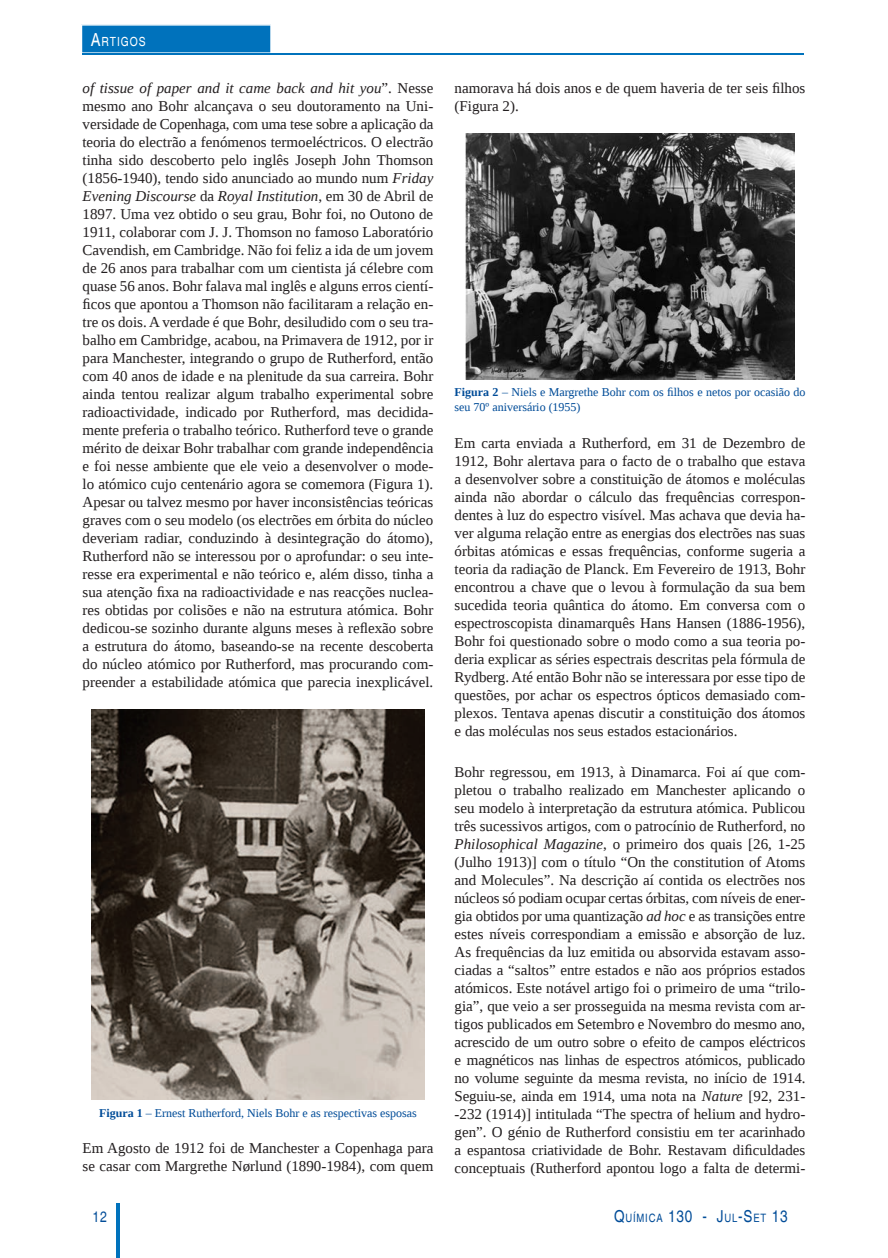
<style>
.page{position:relative;width:888px;height:1258px;background:#fff}
.page>*{position:absolute;margin:0;border:0;box-sizing:border-box;transform-origin:0 0}
.t1{font:condensed 16.5px "Helvetica";color:#014c98}
.t2{font:15px/18px "Liberation Serif";color:#231f20;text-align:justify}
.t3{font:condensed 15px "Helvetica";color:#014c98}
.t4{font:condensed 12.6px "Helvetica";letter-spacing:.07em;color:#fff}
.t5{font:12px/15px "Liberation Serif";color:#014c98}
.s1{font-size:18px}
.s2{font-style:italic}
.s3{font-weight:700}
.s4{font-size:11.55px}
</style>
<div class="page">
<hr style="left:116px;top:1203px;width:3px;height:55px;background:#0072bc">
<svg style="left:81px;top:24px;width:190px;height:30px;background:#157dc1"></svg>
<hr style="left:83px;top:53px;width:721px;height:2px;background:#0072bc">
<img style="left:91px;top:709px;width:334px;height:391px">
<img style="left:466px;top:134px;width:328px;height:245px">
<p class="t4" style="left:91px;top:34px;width:56px"><span class="s1">A</span>RTIGOS</p>
<p class="t2" style="left:83px;top:79px;width:352px"><span class="s2">of tissue of paper and it came back and hit you</span>”. Nesse mesmo ano Bohr alcançava o seu doutoramento na Uni&shy;versidade de Copenhaga, com uma tese sobre a aplicação da teoria do electrão a fenómenos termoeléctricos. O electrão tinha sido descoberto pelo inglês Joseph John Thomson (1856-1940), tendo sido anunciado ao mundo num <span class="s2">Friday Evening Discourse</span> da <span class="s2">Royal Institution</span>, em 30 de Abril de 1897. Uma vez obtido o seu grau, Bohr foi, no Outono de 1911, colaborar com J. J. Thomson no famoso Laboratório Cavendish, em Cambridge. Não foi feliz a ida de um jovem de 26 anos para trabalhar com um cientista já célebre com quase 56 anos. Bohr falava mal inglês e alguns erros cientí&shy;ficos que apontou a Thomson não facilitaram a relação en&shy;tre os dois. A verdade é que Bohr, desiludido com o seu tra&shy;balho em Cambridge, acabou, na Primavera de 1912, por ir para Manchester, integrando o grupo de Rutherford, então com 40 anos de idade e na plenitude da sua carreira. Bohr ainda tentou realizar algum trabalho experimental sobre radioactividade, indicado por Rutherford, mas decidida&shy;mente preferia o trabalho teórico. Rutherford teve o grande mérito de deixar Bohr trabalhar com grande independência e foi nesse ambiente que ele veio a desenvolver o mode&shy;lo atómico cujo centenário agora se comemora (Figura 1).<br>Apesar ou talvez mesmo por haver inconsistências teóricas graves com o seu modelo (os electrões em órbita do núcleo deveriam radiar, conduzindo à desintegração do átomo), Rutherford não se interessou por o aprofundar: o seu inte&shy;resse era experimental e não teórico e, além disso, tinha a sua atenção fixa na radioactividade e nas reacções nuclea&shy;res obtidas por colisões e não na estrutura atómica. Bohr dedicou-se sozinho durante alguns meses à reflexão sobre a estrutura do átomo, baseando-se na recente descoberta do núcleo atómico por Rutherford, mas procurando com&shy;preender a estabilidade atómica que parecia inexplicável.</p>
<p class="t5" style="left:99px;top:1105px;width:319px"><span class="s3">Figura 1</span> – Ernest Rutherford, Niels Bohr e as respectivas esposas</p>
<p class="t2" style="left:83px;top:1139px;width:352px">Em Agosto de 1912 foi de Manchester a Copenhaga para se casar com Margrethe Nørlund (1890-1984), com quem</p>
<p class="t2" style="left:455px;top:79px;width:352px">namorava há dois anos e de quem haveria de ter seis filhos (Figura 2).</p>
<p class="t5" style="left:455px;top:384px;width:352px"><span class="s3">Figura 2</span> – Niels e Margrethe Bohr com os filhos e netos por ocasião do seu 70º aniversário (1955)</p>
<p class="t2" style="left:455px;top:434px;width:352px">Em carta enviada a Rutherford, em 31 de Dezembro de 1912, Bohr alertava para o facto de o trabalho que estava a desenvolver sobre a constituição de átomos e moléculas ainda não abordar o cálculo das frequências correspon&shy;dentes à luz do espectro visível. Mas achava que devia ha&shy;ver alguma relação entre as energias dos electrões nas suas órbitas atómicas e essas frequências, conforme sugeria a teoria da radiação de Planck. Em Fevereiro de 1913, Bohr encontrou a chave que o levou à formulação da sua bem sucedida teoria quântica do átomo. Em conversa com o espectroscopista dinamarquês Hans Hansen (1886-1956), Bohr foi questionado sobre o modo como a sua teoria po&shy;deria explicar as séries espectrais descritas pela fórmula de Rydberg. Até então Bohr não se interessara por esse tipo de questões, por achar os espectros ópticos demasiado com&shy;plexos. Tentava apenas discutir a constituição dos átomos e das moléculas nos seus estados estacionários.</p>
<p class="t2" style="left:455px;top:762px;width:352px">Bohr regressou, em 1913, à Dinamarca. Foi aí que com&shy;pletou o trabalho realizado em Manchester aplicando o seu modelo à interpretação da estrutura atómica. Publicou três sucessivos artigos, com o patrocínio de Rutherford, no <span class="s2">Philosophical Magazine</span>, o primeiro dos quais [26, 1-25 (Julho 1913)] com o título “On the constitution of Atoms and Molecules”. Na descrição aí contida os electrões nos núcleos só podiam ocupar certas órbitas, com níveis de ener&shy;gia obtidos por uma quantização <span class="s2">ad hoc</span> e as transições entre estes níveis correspondiam a emissão e absorção de luz.<br>As frequências da luz emitida ou absorvida estavam asso&shy;ciadas a “saltos” entre estados e não aos próprios estados atómicos. Este notável artigo foi o primeiro de uma “trilo&shy;gia”, que veio a ser prosseguida na mesma revista com ar&shy;tigos publicados em Setembro e Novembro do mesmo ano, acrescido de um outro sobre o efeito de campos eléctricos e magnéticos nas linhas de espectros atómicos, publicado no volume seguinte da mesma revista, no início de 1914.<br>Seguiu-se, ainda em 1914, uma nota na <span class="s2">Nature</span> [92, 231- -232 (1914)] intitulada “The spectra of helium and hydro&shy;gen”. O génio de Rutherford consistiu em ter acarinhado a espantosa criatividade de Bohr. Restavam dificuldades conceptuais (Rutherford apontou logo a falta de determi-</p>
<p class="t3" style="left:93px;top:1207px;width:16px">12</p>
<p class="t1" style="left:614px;top:1206px;width:175px">Q<span class="s4">UÍMICA</span> 130 - J<span class="s4">UL</span>-S<span class="s4">ET</span> 13</p>
</div>
